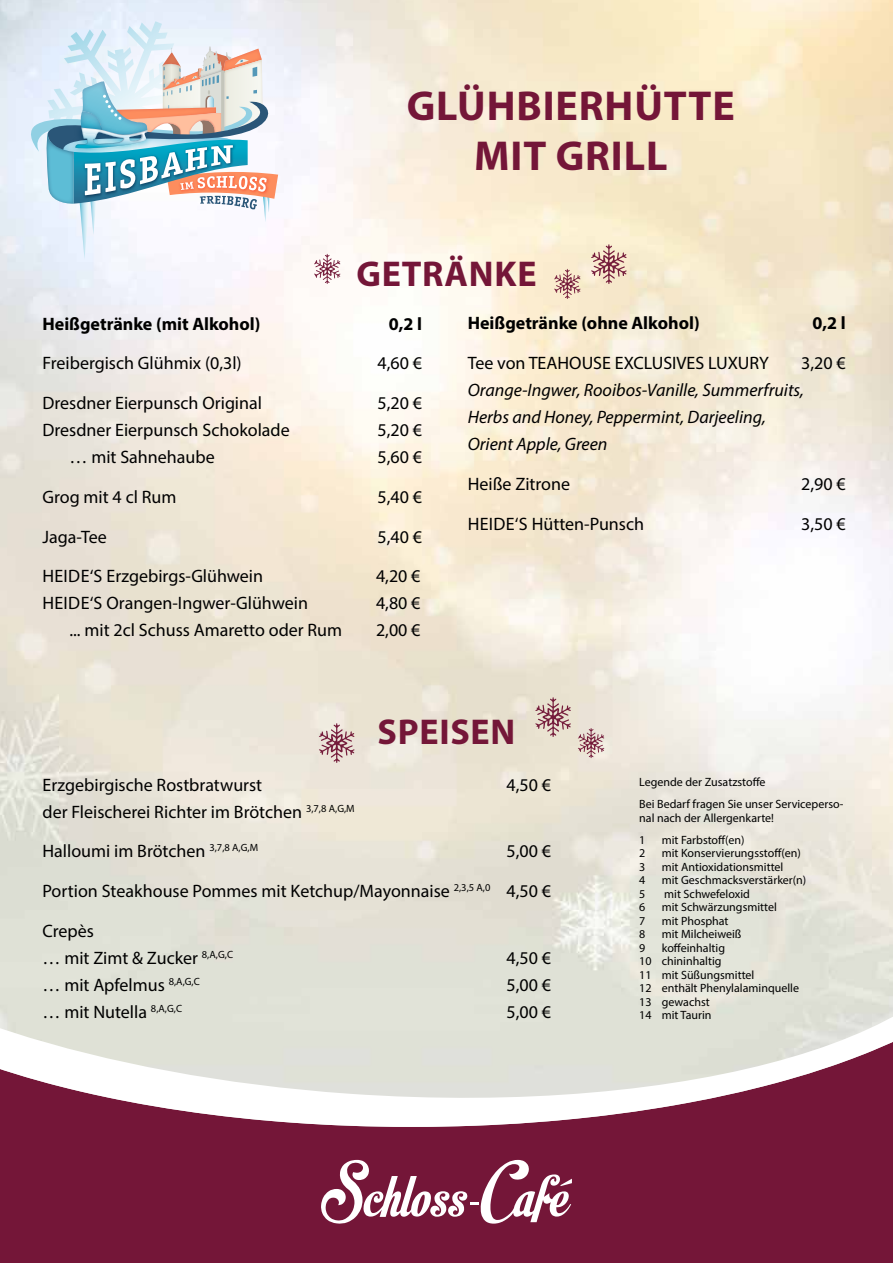
<style>
.page{position:relative;width:893px;height:1263px;background:#fff}
.page>*{position:absolute;margin:0;border:0;box-sizing:border-box;transform-origin:0 0}
.t1{font:700 42px/50.4px "Myriad Pro";letter-spacing:.02em;color:#741638;text-align:center}
.t2{font:700 36px "Myriad Pro";letter-spacing:.02em;color:#741638}
.t3{font:18px/27px "Myriad Pro";color:#000}
.t4{font:italic 18px/27px "Myriad Pro";color:#000}
.t5{font:700 18px "Myriad Pro";color:#000}
.t6{font:12px/13.5px "Myriad Pro";color:#000}
</style>
<div class="page">
<div style="left:0;top:1127px;width:893px;height:136px;background:#741638"></div>
<svg style="left:321px;top:1160px;width:251px;height:63px"></svg>
<svg style="left:0;top:906px;width:893px;height:221px;background:#d9d1cc"></svg>
<svg style="left:27px;top:21px;width:260px;height:238px"></svg>
<svg style="left:591px;top:244px;width:36px;height:40px"></svg>
<svg style="left:554px;top:269px;width:27px;height:30px"></svg>
<svg style="left:319px;top:723px;width:36px;height:40px"></svg>
<svg style="left:535px;top:697px;width:36px;height:40px"></svg>
<svg style="left:314px;top:254px;width:27px;height:30px"></svg>
<svg style="left:578px;top:728px;width:26px;height:30px"></svg>
<h1 class="t1" style="left:407px;top:79px;width:330px">GLÜHBIERHÜTTE<br>MIT GRILL</h1>
<h2 class="t2" style="left:356px;top:251px;width:182px">GETRÄNKE</h2>
<p class="t5" style="left:43px;top:312px;width:219px">Heißgetränke (mit Alkohol)</p>
<p class="t5" style="left:389px;top:312px;width:35px">0,2 l</p>
<p class="t3" style="left:43px;top:349px;width:201px">Freibergisch Glühmix (0,3l)</p>
<p class="t3" style="left:378px;top:349px;width:46px">4,60 €</p>
<p class="t3" style="left:43px;top:389px;width:221px">Dresdner Eierpunsch Original</p>
<p class="t3" style="left:378px;top:389px;width:46px">5,20 €</p>
<p class="t3" style="left:43px;top:416px;width:249px">Dresdner Eierpunsch Schokolade</p>
<p class="t3" style="left:378px;top:416px;width:46px">5,20 €</p>
<p class="t3" style="left:70px;top:443px;width:147px">… mit Sahnehaube</p>
<p class="t3" style="left:378px;top:443px;width:46px">5,60 €</p>
<p class="t3" style="left:43px;top:483px;width:135px">Grog mit 4 cl Rum</p>
<p class="t3" style="left:378px;top:483px;width:46px">5,40 €</p>
<p class="t3" style="left:43px;top:523px;width:66px">Jaga-Tee</p>
<p class="t3" style="left:378px;top:523px;width:46px">5,40 €</p>
<p class="t3" style="left:43px;top:562px;width:222px">HEIDE‘S Erzgebirgs-Glühwein</p>
<p class="t3" style="left:376px;top:562px;width:46px">4,20 €</p>
<p class="t3" style="left:43px;top:589px;width:267px">HEIDE‘S Orangen-Ingwer-Glühwein</p>
<p class="t3" style="left:376px;top:589px;width:46px">4,80 €</p>
<p class="t3" style="left:70px;top:616px;width:274px">... mit 2cl Schuss Amaretto oder Rum</p>
<p class="t3" style="left:376px;top:616px;width:46px">2,00 €</p>
<p class="t5" style="left:468px;top:312px;width:233px">Heißgetränke (ohne Alkohol)</p>
<p class="t5" style="left:812px;top:312px;width:35px">0,2 l</p>
<p class="t3" style="left:468px;top:349px;width:303px">Tee von TEAHOUSE EXCLUSIVES LUXURY</p>
<p class="t3" style="left:801px;top:349px;width:46px">3,20 €</p>
<p class="t4" style="left:468px;top:376px;width:338px">Orange-Ingwer, Rooibos-Vanille, Summerfruits,<br>Herbs and Honey, Peppermint, Darjeeling,<br>Orient Apple, Green</p>
<p class="t3" style="left:468px;top:470px;width:104px">Heiße Zitrone</p>
<p class="t3" style="left:801px;top:470px;width:46px">2,90 €</p>
<p class="t3" style="left:468px;top:510px;width:178px">HEIDE‘S Hütten-Punsch</p>
<p class="t3" style="left:801px;top:510px;width:46px">3,50 €</p>
<h2 class="t2" style="left:378px;top:708px;width:139px">SPEISEN</h2>
<p class="t3" style="left:43px;top:771px;width:221px">Erzgebirgische Rostbratwurst</p>
<p class="t3" style="left:507px;top:771px;width:46px">4,50 €</p>
<p class="t3" style="left:43px;top:798px;width:314px">der Fleischerei Richter im Brötchen <sup>3,7,8</sup> <sup>A,G,M</sup></p>
<p class="t3" style="left:43px;top:837px;width:217px">Halloumi im Brötchen <sup>3,7,8</sup> <sup>A,G,M</sup></p>
<p class="t3" style="left:507px;top:837px;width:46px">5,00 €</p>
<p class="t3" style="left:43px;top:877px;width:510px">Portion Steakhouse Pommes mit Ketchup/Mayonnaise <sup>2,3,5</sup> <sup>A,0</sup> 4,50 €</p>
<p class="t3" style="left:43px;top:917px;width:192px">Crepès<br>… mit Zimt &amp; Zucker <sup>8,A,G,C</sup></p>
<p class="t3" style="left:507px;top:944px;width:46px">4,50 €</p>
<p class="t3" style="left:43px;top:971px;width:159px">… mit Apfelmus <sup>8,A,G,C</sup></p>
<p class="t3" style="left:507px;top:971px;width:46px">5,00 €</p>
<p class="t3" style="left:43px;top:998px;width:141px">… mit Nutella <sup>8,A,G,C</sup></p>
<p class="t3" style="left:507px;top:998px;width:46px">5,00 €</p>
<p class="t6" style="left:639px;top:771px;width:206px;line-height:22px">Legende der Zusatzstoffe<br>Bei Bedarf fragen Sie unser Serviceperso-</p>
<p class="t6" style="left:639px;top:806px;width:136px;line-height:22px">nal nach der Allergenkarte!<br>1</p>
<p class="t6" style="left:662px;top:833px;width:84px">mit Farbstoff(en)</p>
<p class="t6" style="left:639px;top:846px;width:8px">2</p>
<p class="t6" style="left:662px;top:846px;width:141px">mit Konservierungsstoff(en)</p>
<p class="t6" style="left:639px;top:860px;width:8px">3</p>
<p class="t6" style="left:662px;top:860px;width:123px">mit Antioxidationsmittel</p>
<p class="t6" style="left:639px;top:873px;width:8px">4</p>
<p class="t6" style="left:662px;top:873px;width:146px">mit Geschmacksverstärker(n)</p>
<p class="t6" style="left:639px;top:887px;width:8px">5</p>
<p class="t6" style="left:664px;top:887px;width:87px">mit Schwefeloxid</p>
<p class="t6" style="left:639px;top:900px;width:8px">6</p>
<p class="t6" style="left:662px;top:900px;width:117px">mit Schwärzungsmittel</p>
<p class="t6" style="left:639px;top:914px;width:8px">7</p>
<p class="t6" style="left:662px;top:914px;width:68px">mit Phosphat</p>
<p class="t6" style="left:639px;top:927px;width:8px">8</p>
<p class="t6" style="left:662px;top:927px;width:81px">mit Milcheiweiß</p>
<p class="t6" style="left:639px;top:941px;width:8px">9</p>
<p class="t6" style="left:639px;top:941px;width:161px;text-indent:22px">koffeinhaltig<br>10 chininhaltig<br>11 mit Süßungsmittel<br>12 enthält Phenylalaminquelle<br>13 gewachst<br>14 mit Taurin</p>
</div>
